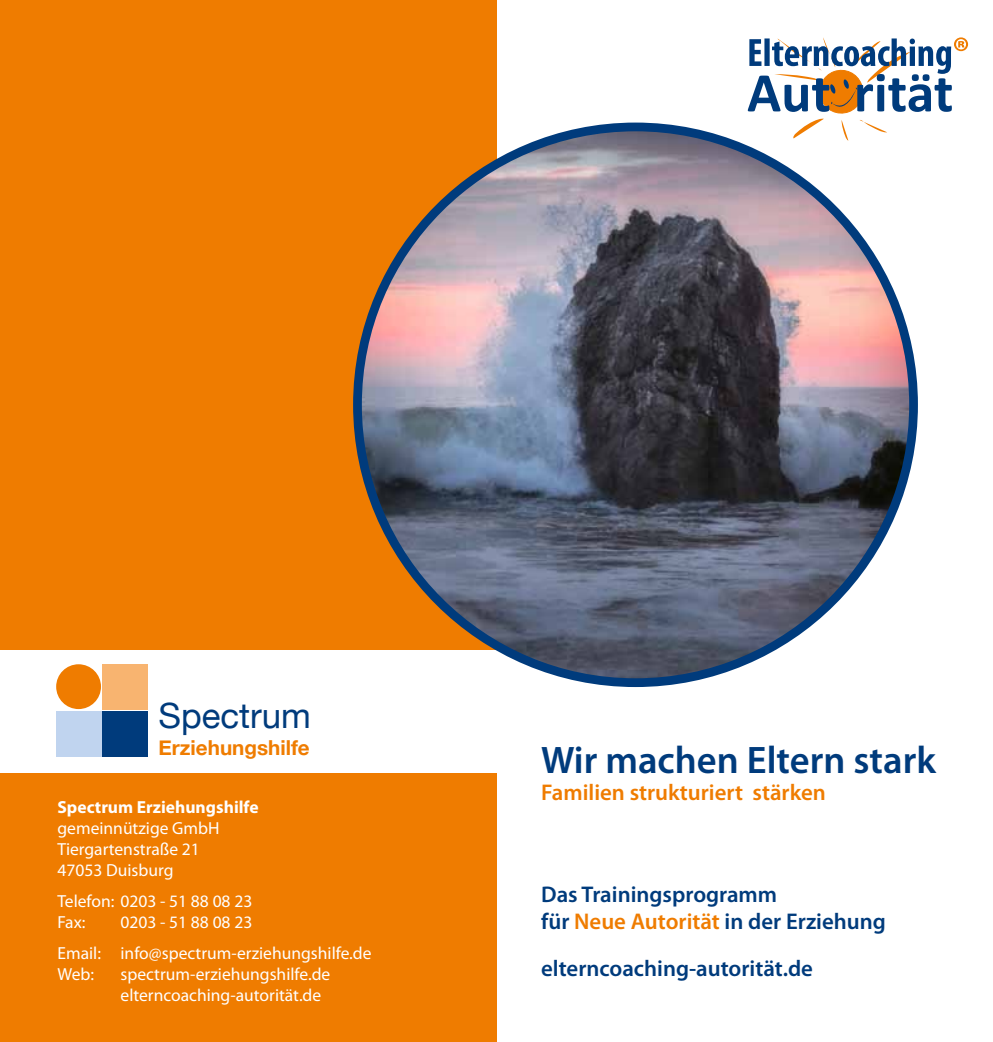
<style>
.page{position:relative;width:993px;height:1042px;background:#fff}
.page>*{position:absolute;margin:0;border:0;box-sizing:border-box;transform-origin:0 0}
.t1{font:600 38.5px "Myriad Pro";color:#003b7c}
.t2{font:34.82px "Helvetica Neue";color:#003b7c}
.t3{font:600 22.75px/27.3px "Myriad Pro";color:#003b7c}
.t4{font:600 22.75px "Myriad Pro";color:#ef7c00}
.t5{font:700 20.65px "Helvetica Neue";color:#ef7c00}
.t6{font:17.5px/21px "Myriad Pro";color:#fff}
.t7{font:700 17.5px "Myriad Pro";color:#fff}
.s1{color:#ef7c00}
</style>
<div class="page">
<div style="left:0;top:0;width:496px;height:1042px;background:#ef7c00"></div>
<div style="left:0;top:650px;width:508px;height:122px;background:#fff"></div>
<svg style="left:747px;top:37px;width:220px;height:104px"></svg>
<div style="left:103px;top:664px;width:45px;height:45px;background:#f8b470"></div>
<div style="left:103px;top:711px;width:45px;height:45px;background:#003b7c"></div>
<div style="left:56px;top:711px;width:45px;height:45px;background:#c0d4ef"></div>
<div style="left:56px;top:664px;width:45px;height:45px;background:#ef7c00;border-radius:50%"></div>
<img style="left:357px;top:127px;width:556px;height:555px;border-radius:278px">
<h2 class="t2" style="left:158px;top:695px;width:154px">Spectrum</h2>
<p class="t5" style="left:158px;top:735px;width:153px">Erziehungshilfe</p>
<h1 class="t1" style="left:541px;top:735px;width:396px">Wir machen Eltern stark</h1>
<h3 class="t4" style="left:541px;top:778px;width:286px">Familien strukturiert stärken</h3>
<p class="t7" style="left:57px;top:795px;width:202px">Spectrum Erziehungshilfe</p>
<p class="t6" style="left:57px;top:817px;width:163px">gemeinnützige GmbH<br>Tiergartenstraße 21<br>47053 Duisburg</p>
<p class="t6" style="left:57px;top:890px;width:196px">Telefon: 0203 - 51 88 08 23<br>Fax:</p>
<h3 class="t3" style="left:541px;top:880px;width:346px">Das Trainingsprogramm<br>für <span class="s1">Neue Autorität</span> in der Erziehung</h3>
<h3 class="t3" style="left:541px;top:954px;width:273px">elterncoaching-autorität.de</h3>
<p class="t6" style="left:57px;top:906px;width:315px;line-height:31px;text-indent:63px">0203 - 51 88 08 23<br>Email: info@spectrum-erziehungshilfe.de</p>
<p class="t6" style="left:57px;top:963px;width:38px">Web:</p>
<p class="t6" style="left:120px;top:963px;width:211px">spectrum-erziehungshilfe.de elterncoaching-autorität.de</p>
</div>
